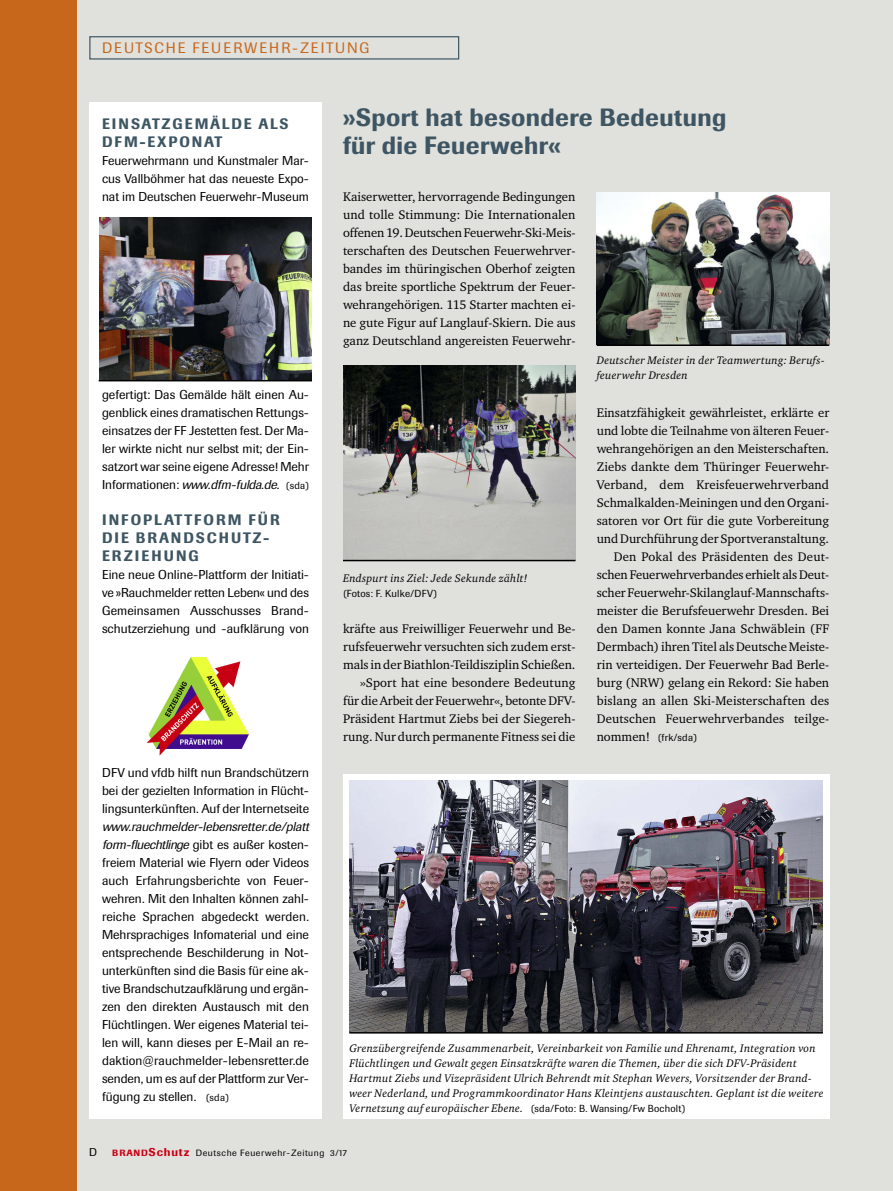
<style>
.page{position:relative;width:893px;height:1191px;background:#e0e1dc}
.page>*{position:absolute;margin:0;border:0;box-sizing:border-box;transform-origin:0 0}
.t1{font:500 24.75px/28.5px "Supersonic BSK";letter-spacing:.02em;color:#3e5563}
.t2{font:500 15px/18px "Supersonic BSK";letter-spacing:.14em;color:#3e5563;scale:.96 1}
.t3{font:15px "Supersonic BSK";letter-spacing:.13em;color:#c7671c}
.t4{font:12.75px/18px "Charter ITC";color:#000;text-align:right}
.t5{font:12.75px/18px "Supersonic BSK";color:#000;text-align:justify}
.t6{font:italic 11.25px/15px "Charter ITC";letter-spacing:.02em;color:#000}
.t7{font:11.25px "Supersonic BSK";color:#000}
.t8{font:10.2px "Supersonic BSK";letter-spacing:.02em;color:#000}
.t9{font:9px "Supersonic BSK";letter-spacing:.06em;color:#000}
.s1{font-style:italic}
.s2{font-size:10.2px}
.s3{font-family:"Charter ITC";font-size:12.75px}
.s4{font-family:"Supersonic BSK";font-style:normal;font-size:10.2px}
.s5{font-weight:500;color:#ca0016}
.s6{font-weight:500;font-size:11.25px;color:#ca0016}
</style>
<div class="page">
<div style="left:343px;top:774px;width:486px;height:344px;background:#fff"></div>
<div style="left:89px;top:36px;width:370px;height:24px;border:1px solid #3e5563"></div>
<div style="left:0;top:0;width:77px;height:1191px;background:#c7671c"></div>
<div style="left:89px;top:102px;width:233px;height:1016px;background:#fff"></div>
<img style="left:343px;top:365px;width:232px;height:195px">
<img style="left:597px;top:192px;width:232px;height:152px">
<img style="left:146px;top:657px;width:103px;height:99px">
<img style="left:99px;top:217px;width:213px;height:163px">
<img style="left:349px;top:780px;width:474px;height:252px">
<hr style="left:99px;top:380px;width:213px;height:1px;background:#000">
<hr style="left:343px;top:560px;width:232px;height:1px;background:#000">
<hr style="left:597px;top:344px;width:232px;height:2px;background:#000">
<hr style="left:349px;top:1032px;width:474px;height:1px;background:#000">
<p class="t3" style="left:102px;top:39px;width:269px">DEUTSCHE FEUERWEHR-ZEITUNG</p>
<p class="t2" style="left:102px;top:114px;width:196px">EINSATZGEMÄLDE ALS<br>DFM-EXPONAT</p>
<p class="t5" style="left:102px;top:151px;width:208px">Feuerwehrmann und Kunstmaler Mar&shy;cus Vallböhmer hat das neueste Expo&shy;nat im Deutschen Feuerwehr-Museum</p>
<p class="t5" style="left:102px;top:385px;width:208px">gefertigt: Das Gemälde hält einen Au&shy;genblick eines dramatischen Rettungs&shy;einsatzes der FF Jestetten fest. Der Ma&shy;ler wirkte nicht nur selbst mit; der Ein&shy;satzort war seine eigene Adresse! Mehr Informationen: <span class="s1">www.dfm-fulda.de</span>. <span class="s2">(sda)</span></p>
<p class="t2" style="left:102px;top:510px;width:187px">INFOPLATTFORM FÜR<br>DIE BRANDSCHUTZ-<br>ERZIEHUNG</p>
<p class="t5" style="left:102px;top:565px;width:208px">Eine neue Online-Plattform der Initiati&shy;ve »Rauchmelder retten Leben« und des Gemeinsamen Ausschusses Brand&shy;schutzerziehung und -aufklärung von</p>
<p class="t5" style="left:102px;top:763px;width:208px">DFV und vfdb hilft nun Brandschützern bei der gezielten Information in Flücht&shy;lingsunterkünften. Auf der Internetseite</p>
<p class="t5" style="left:102px;top:817px;width:211px;text-align:left"><span class="s1">www.rauchmelder-lebensretter.de/platt form-fluechtlinge</span> g i bt e s a u ß e r ko ste n - freiem Material wie Flyern oder Videos auch Erfahrungsberichte von Feuer&shy;wehren. Mit den Inhalten können zahl&shy;reiche Sprachen abgedeckt werden.<br>Mehrsprachiges Infomaterial und eine entsprechende Beschilderung in Not&shy;unterkünften sind die Basis für eine ak&shy;tive Brandschutzaufklärung und ergän&shy;zen den direkten Austausch mit den Flüchtlingen. Wer eigenes Material tei&shy;len will, kann dieses per E-Mail an re&shy;daktion@rauchmelder-lebensretter.de senden, um es auf der Plattform zur Ver&shy;fügung zu stellen. <span class="s2">(sda)</span></p>
<h1 class="t1" style="left:343px;top:103px;width:385px">»Sport hat besondere Bedeutung für die Feuerwehr«</h1>
<p class="t4" style="left:343px;top:187px;width:234px;text-align:justify">Kaiserwetter, hervorragende Bedingungen und tolle Stimmung: Die Internationalen offenen 19. Deutschen Feuerwehr-Ski-Meis&shy;terschaften des Deutschen Feuerwehrver&shy;bandes im thüringischen Oberhof zeigten das breite sportliche Spektrum der Feuer&shy;wehrangehörigen. 115 Starter machten ei&shy;ne gute Figur auf Langlauf-Skiern. Die aus ganz Deutschland angereisten Feuerwehr-</p>
<p class="t6" style="left:343px;top:570px;width:186px">Endspurt ins Ziel: Jede Sekunde zählt!</p>
<p class="t8" style="left:343px;top:587px;width:95px">(Fotos: F. Kulke/DFV)</p>
<p class="t4" style="left:343px;top:619px;width:234px">kräfte aus Freiwilliger Feuerwehr und Be&shy;rufsfeuerwehr versuchten sich zudem erst&shy;mals in der Biathlon-Teildisziplin Schießen. »Sport hat eine besondere Bedeutung für die Arbeit der Feuerwehr«, betonte DFV-Präsident Hartmut Ziebs bei der Siegereh&shy;rung. Nur durch permanente Fitness sei die</p>
<p class="t6" style="left:597px;top:352px;width:229px">Deutscher Meister in der Teamwertung: Berufs&shy;feuerwehr Dresden</p>
<p class="t4" style="left:597px;top:403px;width:234px">Einsatzfähigkeit gewährleistet, erklärte er und lobte die Teilnahme von älteren Feuer&shy;wehrangehörigen an den Meisterschaften.<br>Ziebs dankte dem Thüringer Feuerwehr-Verband, dem Kreisfeuerwehrverband Schmalkalden-Meiningen und den Organi&shy;satoren vor Ort für die gute Vorbereitung und Durchführung der Sportveranstaltung.<br>Den Pokal des Präsidenten des Deut&shy;schen Feuerwehrverbandes erhielt als Deut&shy;scher Feuerwehr-Skilanglauf-Mannschafts&shy;meister die Berufsfeuerwehr Dresden. Bei den Damen konnte Jana Schwäblein (FF Dermbach) ihren Titel als Deutsche Meiste&shy;rin verteidigen. Der Feuerwehr Bad Berle&shy;burg (NRW) gelang ein Rekord: Sie haben bislang an allen Ski-Meisterschaften des Deutschen Feuerwehrverbandes teilge-</p>
<p class="t8" style="left:597px;top:731px;width:102px"><span class="s3">nommen!</span> (frk/sda)</p>
<p class="t6" style="left:349px;top:1040px;width:476px">Grenzübergreifende Zusammenarbeit, Vereinbarkeit von Familie und Ehrenamt, Integration von Flüchtlingen und Gewalt gegen Einsatzkräfte waren die Themen, über die sich DFV-Präsident Hartmut Ziebs und Vizepräsident Ulrich Behrendt mit Stephan Wevers, Vorsitzender der Brand&shy;weer Nederland, und Programmkoordinator Hans Kleintjens austauschten. Geplant ist die weitere Vernetzung auf europäischer Ebene. <span class="s4">(sda/Foto: B. Wansing/Fw Bocholt)</span></p>
<p class="t7" style="left:89px;top:1146px;width:9px">D</p>
<p class="t9" style="left:112px;top:1148px;width:236px"><span class="s5">BRAND</span><span class="s6">Schutz</span> Deutsche Feuerwehr-Zeitung 3/17</p>
</div>
